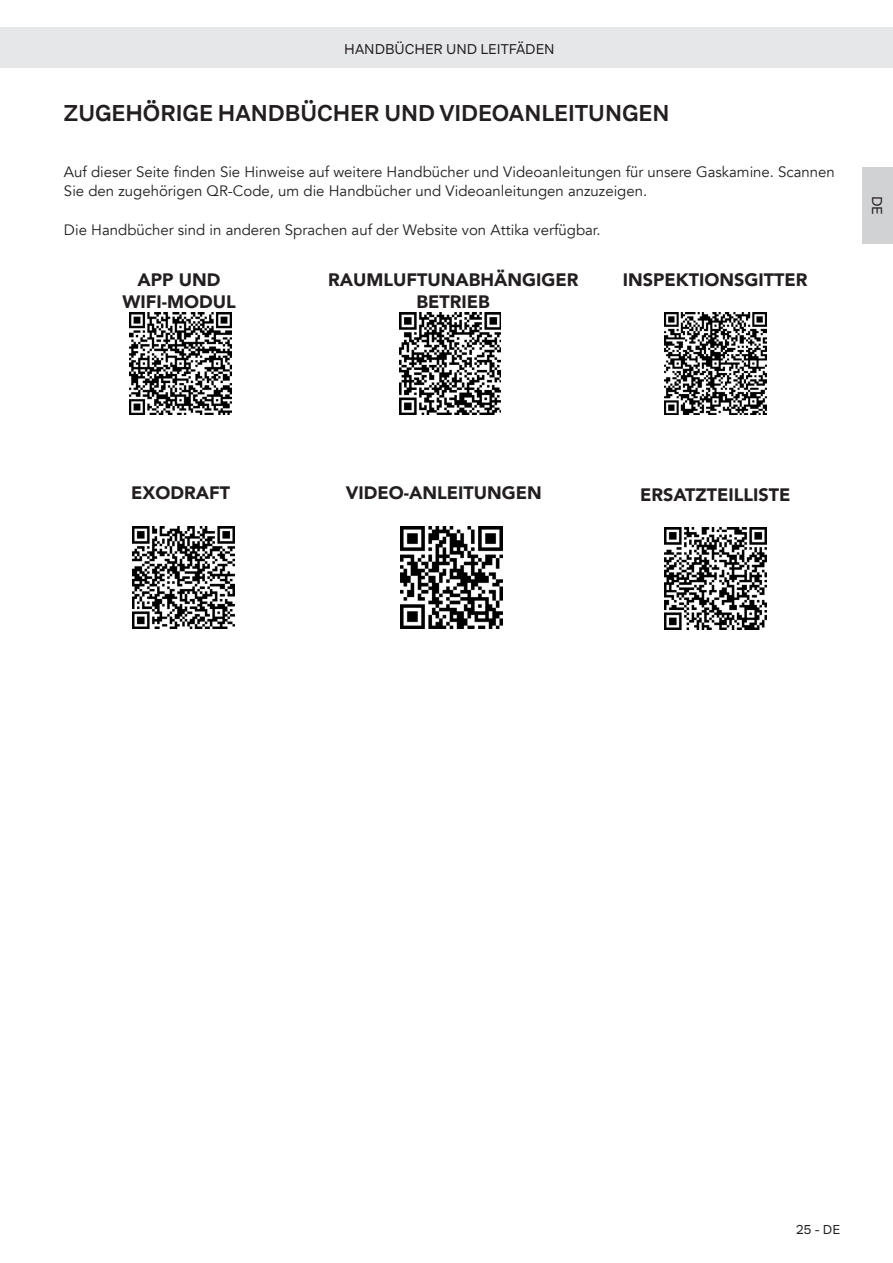
<style>
.page{position:relative;width:893px;height:1263px;background:#fff}
.page>*{position:absolute;margin:0;border:0;box-sizing:border-box;transform-origin:0 0}
.H1__WT{font:600 24px "Aestetico";color:#231f20}
.t1{font:900 18px "Avenir";color:#231f20}
.t2{font:15px/19.5px "Avenir";color:#231f20}
.t3{font:15px "Aestetico";color:#231f20}
.t4{font:14.85px "Aestetico";color:#231f20}
.t5{font:13.5px "Aestetico";color:#231f20}
</style>
<div class="page">
<div style="left:0;top:27px;width:893px;height:40px;background:#e6e7e9"></div>
<div style="left:862px;top:167px;width:31px;height:77px;background:#d1d2d4"></div>
<img style="left:130px;top:313px;width:102px;height:102px">
<img style="left:664px;top:313px;width:102px;height:102px">
<img style="left:399px;top:313px;width:101px;height:102px">
<img style="left:664px;top:527px;width:102px;height:102px">
<img style="left:132px;top:526px;width:102px;height:102px">
<img style="left:401px;top:526px;width:102px;height:102px">
<p class="t4" style="left:344px;top:40px;width:212px">HANDBÜCHER UND LEITFÄDEN</p>
<p class="H1__WT" style="left:64px;top:99px;width:607px">ZUGEHÖRIGE HANDBÜCHER UND VIDEOANLEITUNGEN</p>
<p class="t2" style="left:64px;top:162px;width:772px">Auf dieser Seite finden Sie Hinweise auf weitere Handbücher und Videoanleitungen für unsere Gaskamine. Scannen<br>Sie den zugehörigen QR-Code, um die Handbücher und Videoanleitungen anzuzeigen.</p>
<p class="t2" style="left:64px;top:220px;width:538px">Die Handbücher sind in anderen Sprachen auf der Website von Attika verfügbar.</p>
<p class="t1" style="left:138px;top:264px;width:85px">APP UND</p>
<p class="t1" style="left:122px;top:286px;width:115px">WIFI-MODUL</p>
<p class="t1" style="left:328px;top:264px;width:252px">RAUMLUFTUNABHÄNGIGER</p>
<p class="t1" style="left:623px;top:264px;width:186px">INSPEKTIONSGITTER</p>
<p class="t1" style="left:417px;top:286px;width:75px">BETRIEB</p>
<p class="t3" style="left:886px;top:196px;width:21px;rotate:90deg">DE</p>
<p class="t1" style="left:131px;top:478px;width:100px">EXODRAFT</p>
<p class="t1" style="left:346px;top:478px;width:198px">VIDEO-ANLEITUNGEN</p>
<p class="t1" style="left:640px;top:479px;width:152px">ERSATZTEILLISTE</p>
<p class="t5" style="left:796px;top:1222px;width:45px">25 - DE</p>
</div>
